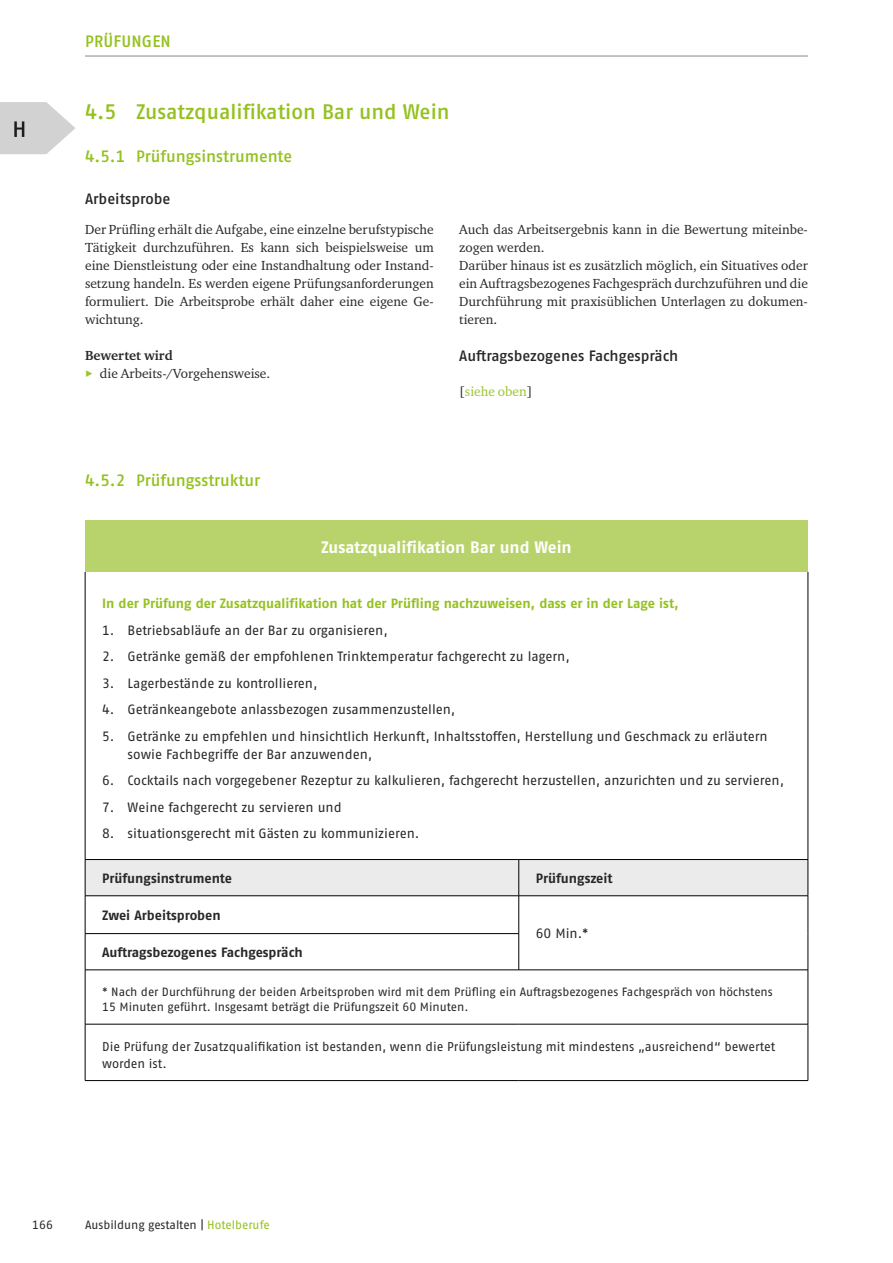
<style>
.page{position:relative;width:893px;height:1263px;background:#fff}
.page>*{position:absolute;margin:0;border:0;box-sizing:border-box;transform-origin:0 0}
.t1{font:500 21px "Fago Pro";color:#95c11f}
.id1925{font:500 16.5px "Fago Pro";letter-spacing:-.005em;color:#95c11f}
.id1969{font:700 16.5px "Fago Pro";letter-spacing:-.005em;color:#fff}
.id2263{font:500 15px "Fago Pro";letter-spacing:-.005em;color:#282827}
.id5843{font:500 15px "Fago Pro";color:#282827}
.id1947{font:13.5px/18px "Charter ITC Pro";color:#282827;text-align:justify}
.id1971{font:13.5px/18px "Fago Pro";letter-spacing:-.005em;color:#282827}
.id1973{font:700 13.5px "Fago Pro";letter-spacing:-.005em;color:#95c11f}
.id1971-2{font:700 13.5px "Fago Pro";letter-spacing:-.005em;color:#282827}
.id1972{font:700 13.5px "Fago Pro";letter-spacing:-.005em;color:#282827}
.id1947-2{font:700 13.5px "Charter ITC Pro";color:#282827}
.id1947-3{font:13.5px "Charter ITC Pro";color:#9cc42e}
.id1970{font:12.75px/16.5px "Fago Pro";color:#282827}
.id1970-2{font:12px/15px "Fago Pro";letter-spacing:-.005em;color:#282827}
.s1{font-family:"Fago Pro";font-size:12px;color:#9cc42e}
.s2{color:#282827}
.s3{color:#95c11f}
</style>
<div class="page">
<hr style="left:85px;top:56px;width:723px;height:1px;background:#878787">
<div style="left:85px;top:521px;width:723px;height:51px;background:#b9d36c"></div>
<div style="left:86px;top:860px;width:722px;height:35px;background:#ebebeb"></div>
<hr style="left:85px;top:572px;width:1px;height:287px;background:#000">
<hr style="left:808px;top:572px;width:1px;height:287px;background:#000">
<hr style="left:85px;top:859px;width:434px;height:1px;background:#000">
<hr style="left:85px;top:860px;width:1px;height:36px;background:#000">
<hr style="left:519px;top:859px;width:289px;height:1px;background:#000">
<hr style="left:518px;top:860px;width:1px;height:36px;background:#000">
<hr style="left:808px;top:860px;width:1px;height:36px;background:#000">
<hr style="left:85px;top:895px;width:434px;height:1px;background:#000">
<hr style="left:85px;top:896px;width:1px;height:37px;background:#000">
<hr style="left:519px;top:895px;width:289px;height:1px;background:#000">
<hr style="left:518px;top:896px;width:1px;height:37px;background:#000">
<hr style="left:808px;top:896px;width:1px;height:37px;background:#000">
<hr style="left:85px;top:933px;width:434px;height:1px;background:#000">
<hr style="left:85px;top:934px;width:1px;height:36px;background:#000">
<hr style="left:518px;top:934px;width:1px;height:36px;background:#000">
<hr style="left:808px;top:933px;width:1px;height:37px;background:#000">
<hr style="left:85px;top:969px;width:434px;height:1px;background:#000">
<hr style="left:85px;top:970px;width:1px;height:54px;background:#000">
<hr style="left:519px;top:969px;width:289px;height:1px;background:#000">
<hr style="left:808px;top:970px;width:1px;height:54px;background:#000">
<hr style="left:85px;top:1024px;width:434px;height:1px;background:#000">
<hr style="left:85px;top:1024px;width:1px;height:56px;background:#000">
<hr style="left:519px;top:1024px;width:289px;height:1px;background:#000">
<hr style="left:808px;top:1024px;width:1px;height:56px;background:#000">
<hr style="left:85px;top:1080px;width:434px;height:1px;background:#000">
<hr style="left:519px;top:1080px;width:289px;height:1px;background:#000">
<svg style="left:0;top:102px;width:75px;height:52px"></svg>
<p class="id1925" style="left:85px;top:31px;width:87px">PRÜFUNGEN</p>
<h2 class="t1" style="left:85px;top:99px;width:366px">4.5 Zusatzqualifikation Bar und Wein</h2>
<h3 class="id1925" style="left:85px;top:146px;width:209px">4.5.1 Prüfungsinstrumente</h3>
<p class="id5843" style="left:85px;top:189px;width:87px">Arbeitsprobe</p>
<p class="id1947" style="left:85px;top:220px;width:350px">Der Prüfling erhält die Aufgabe, eine einzelne berufstypische Tätigkeit durchzuführen. Es kann sich beispielsweise um eine Dienstleistung oder eine Instandhaltung oder Instand&shy;setzung handeln. Es werden eigene Prüfungsanforderungen formuliert. Die Arbeitsprobe erhält daher eine eigene Ge&shy;wichtung.</p>
<p class="id1947-2" style="left:85px;top:347px;width:89px">Bewertet wird</p>
<p class="id1947" style="left:85px;top:364px;width:187px"><span class="s1">▶</span> die Arbeits-/Vorgehensweise.</p>
<p class="id1947" style="left:459px;top:220px;width:350px">Auch das Arbeitsergebnis kann in die Bewertung miteinbe&shy;zogen werden.</p>
<p class="id1947" style="left:459px;top:256px;width:350px">Darüber hinaus ist es zusätzlich möglich, ein Situatives oder ein Auftragsbezogenes Fachgespräch durchzuführen und die Durchführung mit praxisüblichen Unterlagen zu dokumen&shy;tieren.</p>
<p class="id2263" style="left:459px;top:347px;width:220px">Auftragsbezogenes Fachgespräch</p>
<p class="id1947-3" style="left:459px;top:383px;width:75px"><span class="s2">[</span>siehe oben<span class="s2">]</span></p>
<p class="id1925" style="left:85px;top:470px;width:177px">4.5.2 Prüfungsstruktur</p>
<p class="id1969" style="left:321px;top:537px;width:252px">Zusatzqualifikation Bar und Wein</p>
<p class="id1973" style="left:102px;top:595px;width:578px">In der Prüfung der Zusatzqualifikation hat der Prüfling nachzuweisen, dass er in der Lage ist,</p>
<p class="id1971" style="left:102px;top:621px;width:287px">1. Betriebsabläufe an der Bar zu organisieren,</p>
<p class="id1971" style="left:102px;top:647px;width:469px">2. Getränke gemäß der empfohlenen Trinktemperatur fachgerecht zu lagern,</p>
<p class="id1971" style="left:102px;top:674px;width:217px">3. Lagerbestände zu kontrollieren,</p>
<p class="id1971" style="left:102px;top:700px;width:355px">4. Getränkeangebote anlassbezogen zusammenzustellen,</p>
<p class="id1971" style="left:128px;top:727px;width:641px;text-indent:-26px">5. Getränke zu empfehlen und hinsichtlich Herkunft, Inhaltsstoffen, Herstellung und Geschmack zu erläutern sowie Fachbegriffe der Bar anzuwenden,</p>
<p class="id1971" style="left:102px;top:771px;width:683px">6. Cocktails nach vorgegebener Rezeptur zu kalkulieren, fachgerecht herzustellen, anzurichten und zu servieren,</p>
<p class="id1971" style="left:102px;top:798px;width:241px">7. Weine fachgerecht zu servieren und</p>
<p class="id1971" style="left:102px;top:824px;width:319px">8. situationsgerecht mit Gästen zu kommunizieren.</p>
<p class="id1972" style="left:102px;top:870px;width:131px">Prüfungsinstrumente</p>
<p class="id1972" style="left:536px;top:870px;width:78px">Prüfungszeit</p>
<p class="id1971-2" style="left:102px;top:907px;width:120px">Zwei Arbeitsproben</p>
<p class="id1971" style="left:536px;top:924px;width:54px">60 Min.*</p>
<p class="id1971-2" style="left:102px;top:944px;width:202px">Auftragsbezogenes Fachgespräch</p>
<p class="id1970-2" style="left:102px;top:985px;width:672px">* Nach der Durchführung der beiden Arbeitsproben wird mit dem Prüfling ein Auftragsbezogenes Fachgespräch von höchstens<br>15 Minuten geführt. Insgesamt beträgt die Prüfungszeit 60 Minuten.</p>
<p class="id1970" style="left:102px;top:1038px;width:674px">Die Prüfung der Zusatzqualifikation ist bestanden, wenn die Prüfungsleistung mit mindestens „ausreichend“ bewertet worden ist.</p>
<p class="id1970-2" style="left:32px;top:1217px;width:22px">166</p>
<p class="id1970-2" style="left:85px;top:1217px;width:186px">Ausbildung gestalten | <span class="s3">Hotelberufe</span></p>
</div>
